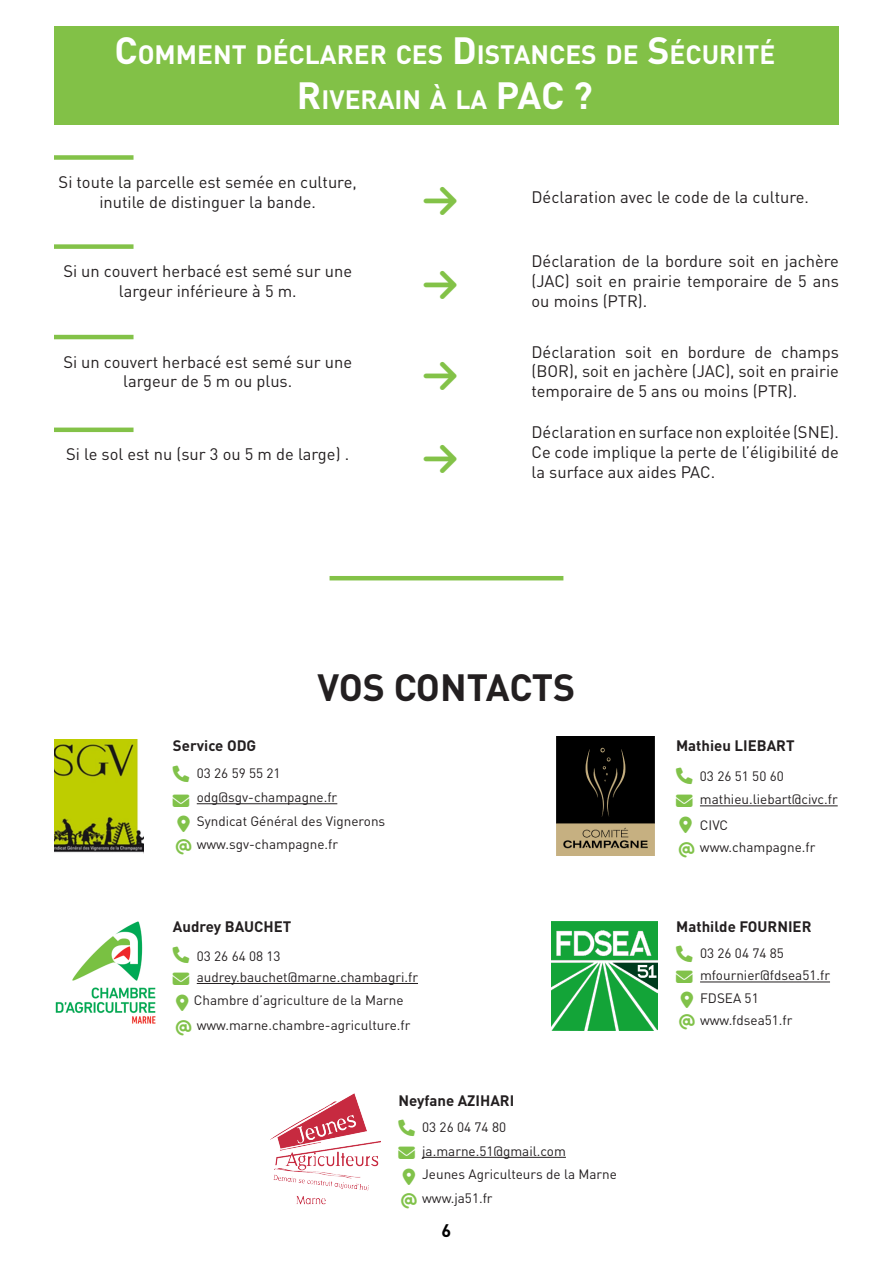
<style>
.page{position:relative;width:893px;height:1263px;background:#fff}
.page>*{position:absolute;margin:0;border:0;box-sizing:border-box;transform-origin:0 0}
.t1{font:700 37.5px "DIN Pro";letter-spacing:-.01em;color:#231f20}
.t2{font:700 37.5px "DIN Pro";color:#fff}
.t3{font:700 26.25px "DIN Pro";color:#fff}
.t4{font:700 18px "DIN Pro";color:#000}
.t5{font:16.5px/19.8px "DIN Pro";color:#231f20;text-align:center}
.t6{font:700 15px "DIN Pro";color:#231f20}
.t7{font:13.5px "DIN Pro";color:#231f20}
.s1{font-size:37.5px}
</style>
<div class="page">
<img style="left:55px;top:921px;width:101px;height:103px">
<hr style="left:197px;top:983px;width:221px;height:1px;background:#231f20">
<img style="left:54px;top:740px;width:90px;height:113px">
<hr style="left:197px;top:803px;width:140px;height:1px;background:#231f20">
<img style="left:552px;top:921px;width:106px;height:110px">
<hr style="left:700px;top:982px;width:130px;height:1px;background:#231f20">
<img style="left:270px;top:1094px;width:110px;height:111px">
<hr style="left:422px;top:1157px;width:144px;height:1px;background:#231f20">
<img style="left:556px;top:736px;width:98px;height:119px">
<hr style="left:700px;top:805px;width:138px;height:1px;background:#231f20">
<div style="left:54px;top:26px;width:785px;height:99px;background:#82c147"></div>
<hr style="left:330px;top:576px;width:233px;height:4px;background:#83c248">
<div style="left:54px;top:155px;width:80px;height:5px;background:#83c248"></div>
<div style="left:54px;top:244px;width:80px;height:5px;background:#83c248"></div>
<hr style="left:54px;top:335px;width:80px;height:4px;background:#83c248">
<hr style="left:54px;top:428px;width:80px;height:4px;background:#83c248">
<p class="t3" style="left:114px;top:37px;width:662px"><span class="s1">C</span>OMMENT DÉCLARER CES <span class="s1">D</span> ISTANCES DE <span class="s1">S</span>ÉCURITÉ</p>
<p class="t3" style="left:297px;top:82px;width:222px"><span class="s1">R</span>IVERAIN À LA <span class="s1">PAC</span></p>
<p class="t2" style="left:573px;top:70px;width:21px">?</p>
<p class="t5" style="left:59px;top:172px;width:300px">Si toute la parcelle est semée en culture, inutile de distinguer la bande.</p>
<p class="t5" style="left:531px;top:186px;width:279px">Déclaration avec le code de la culture.</p>
<p class="t5" style="left:63px;top:261px;width:290px">Si un couvert herbacé est semé sur une largeur inférieure à 5 m.</p>
<p class="t5" style="left:531px;top:250px;width:309px;text-align:justify">Déclaration de la bordure soit en jachère (JAC) soit en prairie temporaire de 5 ans ou moins (PTR).</p>
<p class="t5" style="left:63px;top:351px;width:290px">Si un couvert herbacé est semé sur une largeur de 5 m ou plus.</p>
<p class="t5" style="left:531px;top:341px;width:309px;text-align:justify">Déclaration soit en bordure de champs (BOR), soit en jachère (JAC), soit en prairie temporaire de 5 ans ou moins (PTR).</p>
<p class="t5" style="left:66px;top:444px;width:284px">Si le sol est nu (sur 3 ou 5 m de large) .</p>
<p class="t5" style="left:531px;top:422px;width:309px;text-align:justify">Déclaration en surface non exploitée (SNE).<br>Ce code implique la perte de l’éligibilité de la surface aux aides PAC.</p>
<p class="t1" style="left:317px;top:661px;width:260px">VOS CONTACTS</p>
<p class="t6" style="left:173px;top:735px;width:85px">Service ODG</p>
<p class="t7" style="left:197px;top:764px;width:85px">03 26 59 55 21</p>
<p class="t7" style="left:197px;top:788px;width:142px">odg@sgv-champagne.fr</p>
<p class="t7" style="left:197px;top:812px;width:190px">Syndicat Général des Vignerons</p>
<p class="t7" style="left:197px;top:835px;width:143px">www.sgv-champagne.fr</p>
<p class="t6" style="left:173px;top:916px;width:120px">Audrey BAUCHET</p>
<p class="t7" style="left:197px;top:947px;width:85px">03 26 64 08 13</p>
<p class="t7" style="left:197px;top:967px;width:223px">audrey.bauchet@marne.chambagri.fr</p>
<p class="t7" style="left:194px;top:991px;width:211px">Chambre d’agriculture de la Marne</p>
<p class="t7" style="left:197px;top:1016px;width:215px">www.marne.chambre-agriculture.fr</p>
<p class="t6" style="left:398px;top:1090px;width:117px">Neyfane AZIHARI</p>
<p class="t7" style="left:422px;top:1118px;width:85px">03 26 04 74 80</p>
<p class="t7" style="left:422px;top:1141px;width:145px">ja.marne.51@gmail.com</p>
<p class="t7" style="left:422px;top:1165px;width:196px">Jeunes Agriculteurs de la Marne</p>
<p class="t7" style="left:422px;top:1189px;width:72px">www.ja51.fr</p>
<p class="t4" style="left:442px;top:1218px;width:11px">6</p>
<p class="t6" style="left:676px;top:735px;width:120px">Mathieu LIEBART</p>
<p class="t7" style="left:700px;top:767px;width:85px">03 26 51 50 60</p>
<p class="t7" style="left:700px;top:790px;width:139px">mathieu.liebart@civc.fr</p>
<p class="t7" style="left:700px;top:815px;width:30px">CIVC</p>
<p class="t7" style="left:700px;top:838px;width:117px">www.champagne.fr</p>
<p class="t6" style="left:676px;top:916px;width:137px">Mathilde FOURNIER</p>
<p class="t7" style="left:700px;top:944px;width:85px">03 26 04 74 85</p>
<p class="t7" style="left:700px;top:966px;width:131px">mfournier@fdsea51.fr</p>
<p class="t7" style="left:700px;top:989px;width:60px">FDSEA 51</p>
<p class="t7" style="left:700px;top:1011px;width:94px">www.fdsea51.fr</p>
</div>
